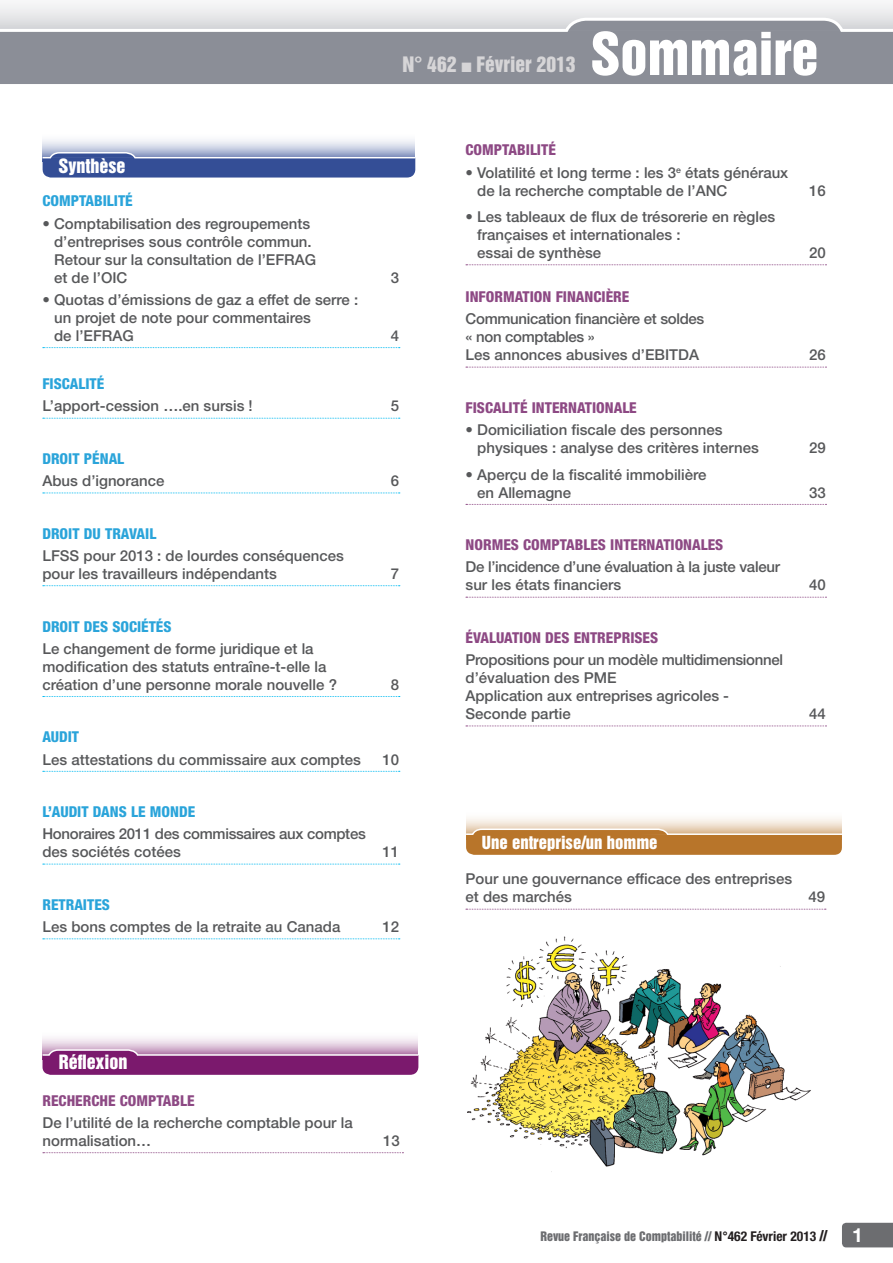
<style>
.page{position:relative;width:893px;height:1263px;background:#fff}
.page>*{position:absolute;margin:0;border:0;box-sizing:border-box;transform-origin:0 0}
.Titre_Article{font:54px "Helvetica Inserat LT Std";color:#fff}
.Titre_Article-2{font:19.5px "Helvetica Inserat LT Std";color:#d6d5d7}
.t1{font:700 19.5px "Helvetica Neue LT Std";color:#fff}
.Titre_Article-3{font:18px "Helvetica Inserat LT Std";color:#fff}
.Titre_Article-4{font:16.5px "Helvetica Inserat LT Std";color:#fff}
.texte_synthèse{font:500 15px/18px "Helvetica Neue LT Std";color:#57585a}
.texte_reflexion{font:500 15px/18px "Helvetica Neue LT Std";color:#57585a}
.texte_reflexion_puce{font:500 15px/18px "Helvetica Neue LT Std";color:#57585a}
.texte_reflexion-2{font:500 15px/18px "Helvetica Neue LT Std";letter-spacing:-.02em;color:#57585a}
.titre_reflexion{font:800 condensed 15px "Helvetica Neue LT Std";color:#8d4984}
.texte_synthèse_puce{font:500 15px/18px "Helvetica Neue LT Std";color:#57585a}
.titre_synthèse{font:800 condensed 15px "Helvetica Neue LT Std";color:#2aa4da}
.texte_synthèse-2{font:500 15px/18px "Helvetica Neue LT Std";letter-spacing:-.02em;color:#57585a}
.t2{font:12px "Helvetica Inserat LT Std";color:#6c6d70}
.s1{font-family:"Helvetica Neue LT Std";font-weight:700;font-stretch:condensed;font-size:13.5px;color:#231f20}
.s2{font-size:13.5px;color:#231f20}
</style>
<div class="page">
<svg style="left:842px;top:1223px;width:51px;height:24px"></svg>
<div style="left:0;top:0;width:893px;height:55px;background:#eff0f1"></div>
<div style="left:0;top:33px;width:893px;height:51px;background:#8b8e97"></div>
<svg style="left:0;top:17px;width:893px;height:16px"></svg>
<svg style="left:466px;top:264px;width:360px;height:1px"></svg>
<svg style="left:466px;top:367px;width:360px;height:1px"></svg>
<svg style="left:466px;top:504px;width:360px;height:1px"></svg>
<svg style="left:466px;top:597px;width:360px;height:1px"></svg>
<svg style="left:466px;top:725px;width:360px;height:1px"></svg>
<svg style="left:43px;top:347px;width:357px;height:1px"></svg>
<svg style="left:43px;top:418px;width:357px;height:1px"></svg>
<svg style="left:43px;top:493px;width:357px;height:1px"></svg>
<svg style="left:43px;top:585px;width:357px;height:1px"></svg>
<svg style="left:43px;top:696px;width:357px;height:1px"></svg>
<svg style="left:43px;top:771px;width:357px;height:1px"></svg>
<svg style="left:43px;top:864px;width:357px;height:1px"></svg>
<svg style="left:43px;top:938px;width:357px;height:1px"></svg>
<svg style="left:466px;top:909px;width:360px;height:1px"></svg>
<svg style="left:466px;top:818px;width:376px;height:10px"></svg>
<svg style="left:466px;top:828px;width:376px;height:27px;background:#c18645"></svg>
<img style="left:467px;top:936px;width:344px;height:236px">
<svg style="left:43px;top:1038px;width:375px;height:10px;background:#e9dae7"></svg>
<svg style="left:42px;top:1048px;width:377px;height:27px;background:#914086"></svg>
<svg style="left:43px;top:140px;width:372px;height:11px"></svg>
<svg style="left:42px;top:151px;width:374px;height:27px;background:#566ba7"></svg>
<svg style="left:43px;top:1152px;width:360px;height:1px"></svg>
<p class="Titre_Article-3" style="left:58px;top:155px;width:68px">Synthèse</p>
<p class="titre_synthèse" style="left:42px;top:192px;width:92px">COMPTABILITÉ</p>
<p class="texte_synthèse_puce" style="left:54px;top:214px;width:264px;text-indent:-12px">• Comptabilisation des regroupements d’entreprises sous contrôle commun.<br>Retour sur la consultation de l’EFRAG et de l’OIC</p>
<p class="texte_synthèse" style="left:54px;top:290px;width:306px;text-indent:-12px">• Quotas d’émissions de gaz a effet de serre : un projet de note pour commentaires<br>de l’EFRAG</p>
<p class="Titre_Article-2" style="left:403px;top:53px;width:174px">N° 462 ■ Février 2013</p>
<p class="Titre_Article" style="left:590px;top:21px;width:230px">Sommaire</p>
<p class="texte_synthèse_puce" style="left:391px;top:268px;width:10px">3</p>
<p class="texte_synthèse" style="left:391px;top:326px;width:10px">4</p>
<p class="titre_reflexion" style="left:466px;top:141px;width:92px">COMPTABILITÉ</p>
<p class="texte_reflexion_puce" style="left:477px;top:163px;width:313px;text-indent:-12px">• Volatilité et long terme : les 3<sup>e</sup> états généraux de la recherche comptable de l’ANC</p>
<p class="texte_reflexion" style="left:477px;top:208px;width:299px;text-indent:-12px">• Les tableaux de flux de trésorerie en règles françaises et internationales :<br>essai de synthèse</p>
<p class="titre_reflexion" style="left:466px;top:287px;width:165px">INFORMATION FINANCIÈRE</p>
<p class="texte_reflexion-2" style="left:466px;top:310px;width:240px">Communication financière et soldes « non comptables »<br>Les annonces abusives d’EBITDA</p>
<p class="texte_reflexion_puce" style="left:809px;top:181px;width:18px">16</p>
<p class="texte_reflexion" style="left:809px;top:244px;width:18px">20</p>
<p class="texte_reflexion" style="left:809px;top:346px;width:18px">26</p>
<p class="titre_synthèse" style="left:42px;top:374px;width:63px">FISCALITÉ</p>
<p class="texte_synthèse" style="left:42px;top:397px;width:212px">L’apport-cession ….en sursis !</p>
<p class="texte_synthèse" style="left:391px;top:397px;width:10px">5</p>
<p class="titre_synthèse" style="left:42px;top:449px;width:83px">DROIT PÉNAL</p>
<p class="texte_synthèse" style="left:42px;top:472px;width:123px">Abus d’ignorance</p>
<p class="texte_synthèse" style="left:391px;top:472px;width:10px">6</p>
<p class="titre_synthèse" style="left:42px;top:524px;width:115px">DROIT DU TRAVAIL</p>
<p class="texte_synthèse" style="left:42px;top:546px;width:303px">LFSS pour 2013 : de lourdes conséquences pour les travailleurs indépendants</p>
<p class="texte_synthèse" style="left:391px;top:564px;width:10px">7</p>
<p class="titre_synthèse" style="left:42px;top:617px;width:131px">DROIT DES SOCIÉTÉS</p>
<p class="texte_synthèse" style="left:42px;top:639px;width:296px">Le changement de forme juridique et la modification des statuts entraîne-t-elle la création d’une personne morale nouvelle ?</p>
<p class="texte_synthèse" style="left:391px;top:675px;width:10px">8</p>
<p class="titre_synthèse" style="left:42px;top:728px;width:38px">AUDIT</p>
<p class="texte_synthèse" style="left:42px;top:750px;width:320px">Les attestations du commissaire aux comptes</p>
<p class="texte_synthèse" style="left:383px;top:750px;width:18px">10</p>
<p class="titre_synthèse" style="left:42px;top:802px;width:154px">L’AUDIT DANS LE MONDE</p>
<p class="texte_synthèse-2" style="left:42px;top:825px;width:325px">Honoraires 2011 des commissaires aux comptes des sociétés cotées</p>
<p class="texte_synthèse" style="left:383px;top:843px;width:18px">11</p>
<p class="titre_synthèse" style="left:42px;top:895px;width:69px">RETRAITES</p>
<p class="texte_synthèse" style="left:42px;top:918px;width:299px">Les bons comptes de la retraite au Canada</p>
<p class="texte_synthèse" style="left:383px;top:918px;width:18px">12</p>
<p class="Titre_Article-3" style="left:59px;top:1051px;width:70px">Réflexion</p>
<p class="titre_reflexion" style="left:43px;top:1091px;width:154px">RECHERCHE COMPTABLE</p>
<p class="texte_reflexion" style="left:43px;top:1113px;width:312px">De l’utilité de la recherche comptable pour la normalisation…</p>
<p class="texte_reflexion" style="left:383px;top:1131px;width:18px">13</p>
<p class="titre_reflexion" style="left:466px;top:398px;width:173px">FISCALITÉ INTERNATIONALE</p>
<p class="texte_reflexion_puce" style="left:477px;top:421px;width:283px;text-indent:-12px">• Domiciliation fiscale des personnes physiques : analyse des critères internes</p>
<p class="texte_reflexion" style="left:477px;top:465px;width:231px;text-indent:-12px">• Aperçu de la fiscalité immobilière en Allemagne</p>
<p class="titre_reflexion" style="left:466px;top:535px;width:259px">NORMES COMPTABLES INTERNATIONALES</p>
<p class="texte_reflexion-2" style="left:466px;top:558px;width:316px">De l’incidence d’une évaluation à la juste valeur sur les états financiers</p>
<p class="titre_reflexion" style="left:466px;top:628px;width:194px">ÉVALUATION DES ENTREPRISES</p>
<p class="texte_reflexion" style="left:466px;top:651px;width:319px">Propositions pour un modèle multidimensionnel d’évaluation des PME<br>Application aux entreprises agricoles -<br>Seconde partie</p>
<p class="texte_reflexion_puce" style="left:809px;top:439px;width:18px">29</p>
<p class="texte_reflexion" style="left:809px;top:483px;width:18px">33</p>
<p class="texte_reflexion" style="left:809px;top:576px;width:18px">40</p>
<p class="texte_reflexion" style="left:809px;top:705px;width:18px">44</p>
<p class="Titre_Article-4" style="left:482px;top:833px;width:177px">Une entreprise/un homme</p>
<p class="texte_reflexion" style="left:466px;top:870px;width:328px">Pour une gouvernance efficace des entreprises et des marchés</p>
<p class="texte_reflexion" style="left:808px;top:888px;width:18px">49</p>
<p class="t2" style="left:540px;top:1229px;width:288px">Revue Française de Comptabilité // <span class="s1">N°462 Février 2013</span> <span class="s2">//</span></p>
<p class="t1" style="left:852px;top:1223px;width:12px">1</p>
</div>
